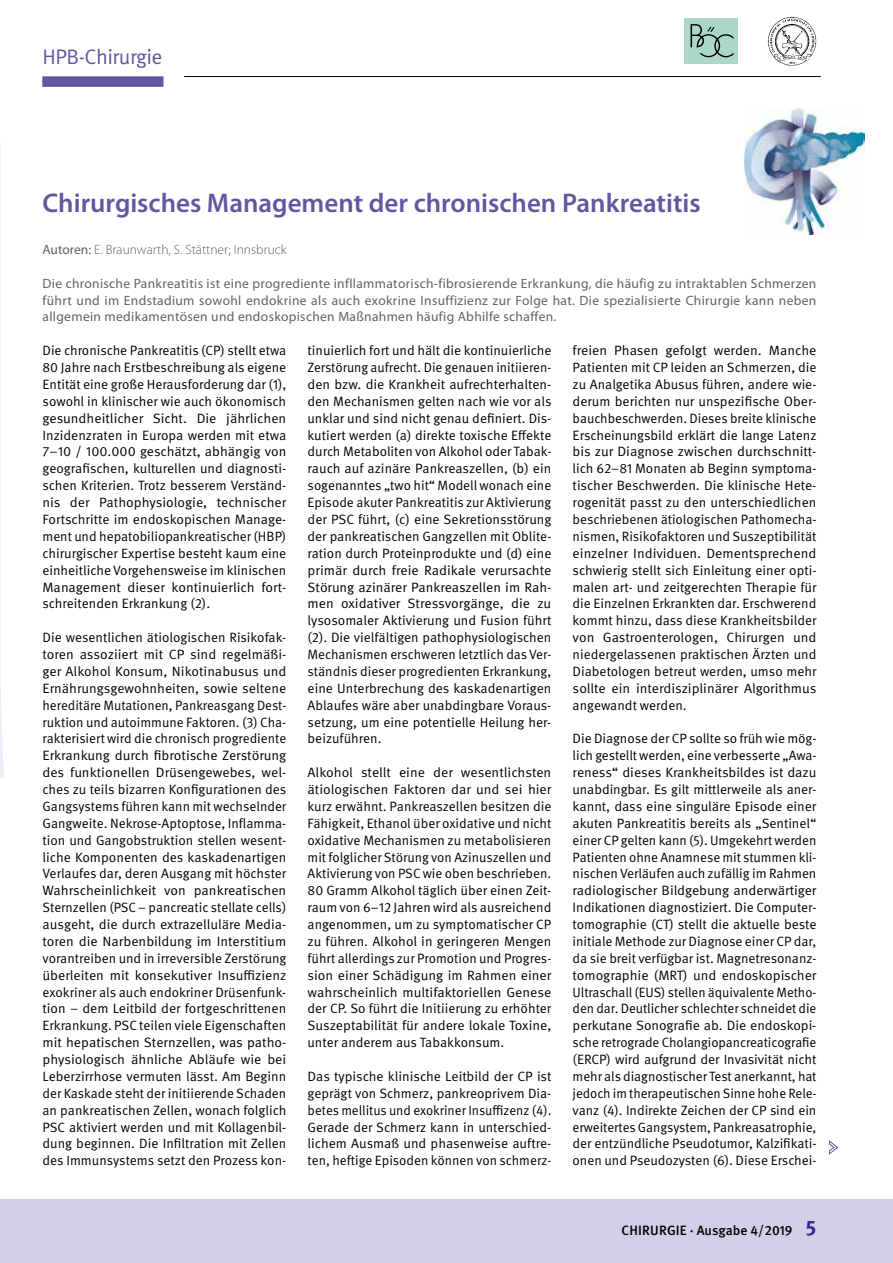
<style>
.page{position:relative;width:893px;height:1263px;background:#fff}
.page>*{position:absolute;margin:0;border:0;box-sizing:border-box;transform-origin:0 0}
.t1{font:600 27px "Myriad Pro";color:#6455a0}
.t2{font:21px "Meta OT";letter-spacing:-.025em;color:#6455a0}
.t3{font:13.5px/16.8px "Meta OT";color:#000;text-align:justify}
.t4{font:13.5px/16.8px "Myriad Pro";letter-spacing:.025em;color:#626261;text-align:justify}
.t5{font:300 13.5px "Myriad Pro";color:#626261}
.t6{font:500 13.5px "Meta OT";color:#000}
.s1{font-weight:400}
.s2{font-weight:700;font-size:21px;color:#372a86}
</style>
<div class="page">
<div style="left:0;top:1199px;width:893px;height:64px;background:#d4cfe9"></div>
<div style="left:684px;top:18px;width:54px;height:46px;background:#abd7c7"></div>
<svg style="left:691px;top:24px;width:43px;height:33px"></svg>
<img style="left:767px;top:16px;width:50px;height:50px">
<img style="left:744px;top:108px;width:121px;height:126px">
<svg style="left:829px;top:1140px;width:9px;height:15px"></svg>
<hr style="left:184px;top:76px;width:637px;height:1px;background:#000">
<div style="left:42px;top:76px;width:122px;height:11px;background:#6455a0"></div>
<h2 class="t2" style="left:43px;top:43px;width:122px">HPB-Chirurgie</h2>
<h1 class="t1" style="left:43px;top:185px;width:660px">Chirurgisches Management der chronischen Pankreatitis</h1>
<p class="t5" style="left:43px;top:241px;width:246px"><span class="s1">Autoren:</span> E. Braunwarth, S. Stättner; Innsbruck</p>
<p class="t4" style="left:43px;top:275px;width:775px">Die chronische Pankreatitis ist eine progrediente infllammatorisch-fibrosierende Erkrankung, die häufig zu intraktablen Schmerzen führt und im Endstadium sowohl endokrine als auch exokrine Insuffizienz zur Folge hat. Die spezialisierte Chirurgie kann neben allgemein medikamentösen und endoskopischen Maßnahmen häufig Abhilfe schaffen.</p>
<p class="t3" style="left:43px;top:342px;width:245px">Die chronische Pankreatitis (CP) stellt etwa 80 Jahre nach Erstbeschreibung als eigene Entität eine große Herausforderung dar (1), sowohl in klinischer wie auch ökonomisch gesundheitlicher Sicht. Die jährlichen Inzidenzraten in Europa werden mit etwa 7–10 / 100.000 geschätzt, abhängig von geografischen, kulturellen und diagnosti&shy;schen Kriterien. Trotz besserem Verständ&shy;nis der Pathophysiologie, technischer Fortschritte im endoskopischen Manage&shy;ment und hepatobiliopankreatischer (HBP) chirurgischer Expertise besteht kaum eine einheitliche Vorgehensweise im klinischen Management dieser kontinuierlich fort&shy;schreitenden Erkrankung (2).</p>
<p class="t3" style="left:43px;top:629px;width:245px">Die wesentlichen ätiologischen Risikofak&shy;toren assoziiert mit CP sind regelmäßi&shy;ger Alkohol Konsum, Nikotinabusus und Ernährungsgewohnheiten, sowie seltene hereditäre Mutationen, Pankreasgang Dest&shy;ruktion und autoimmune Faktoren. (3) Cha&shy;rakterisiert wird die chronisch progrediente Erkrankung durch fibrotische Zerstörung des funktionellen Drüsengewebes, wel&shy;ches zu teils bizarren Konfigurationen des Gangsystems führen kann mit wechselnder Gangweite. Nekrose-Aptoptose, Inflamma&shy;tion und Gangobstruktion stellen wesent&shy;liche Komponenten des kaskadenartigen Verlaufes dar, deren Ausgang mit höchster Wahrscheinlichkeit von pankreatischen Sternzellen (PSC – pancreatic stellate cells) ausgeht, die durch extrazelluläre Media&shy;toren die Narbenbildung im Interstitium vorantreiben und in irreversible Zerstörung überleiten mit konsekutiver Insuffizienz exokriner als auch endokriner Drüsenfunk&shy;tion – dem Leitbild der fortgeschrittenen Erkrankung. PSC teilen viele Eigenschaften mit hepatischen Sternzellen, was patho&shy;physiologisch ähnliche Abläufe wie bei Leberzirrhose vermuten lässt. Am Beginn der Kaskade steht der initiierende Schaden an pankreatischen Zellen, wonach folglich PSC aktiviert werden und mit Kollagenbil&shy;dung beginnen. Die Infiltration mit Zellen des Immunsystems setzt den Prozess kon-</p>
<p class="t3" style="left:308px;top:342px;width:245px">tinuierlich fort und hält die kontinuierliche Zerstörung aufrecht. Die genauen initiieren&shy;den bzw. die Krankheit aufrechterhalten&shy;den Mechanismen gelten nach wie vor als unklar und sind nicht genau definiert. Dis&shy;kutiert werden (a) direkte toxische Effekte durch Metaboliten von Alkohol oder Tabak&shy;rauch auf azinäre Pankreaszellen, (b) ein sogenanntes „two hit“ Modell wonach eine Episode akuter Pankreatitis zur Aktivierung der PSC führt, (c) eine Sekretionsstörung der pankreatischen Gangzellen mit Oblite&shy;ration durch Proteinprodukte und (d) eine primär durch freie Radikale verursachte Störung azinärer Pankreaszellen im Rah&shy;men oxidativer Stressvorgänge, die zu lysosomaler Aktivierung und Fusion führt (2). Die vielfältigen pathophysiologischen Mechanismen erschweren letztlich das Ver&shy;ständnis dieser progredienten Erkrankung, eine Unterbrechung des kaskadenartigen Ablaufes wäre aber unabdingbare Voraus&shy;setzung, um eine potentielle Heilung her&shy;beizuführen.</p>
<p class="t3" style="left:308px;top:764px;width:245px">Alkohol stellt eine der wesentlichsten ätiologischen Faktoren dar und sei hier kurz erwähnt. Pankreaszellen besitzen die Fähigkeit, Ethanol über oxidative und nicht oxidative Mechanismen zu metabolisieren mit folglicher Störung von Azinuszellen und Aktivierung von PSC wie oben beschrieben.<br>80 Gramm Alkohol täglich über einen Zeit&shy;raum von 6–12 Jahren wird als ausreichend angenommen, um zu symptomatischer CP zu führen. Alkohol in geringeren Mengen führt allerdings zur Promotion und Progres&shy;sion einer Schädigung im Rahmen einer wahrscheinlich multifaktoriellen Genese der CP. So führt die Initiierung zu erhöhter Suszeptabilität für andere lokale Toxine, unter anderem aus Tabakkonsum.</p>
<p class="t3" style="left:308px;top:1068px;width:245px">Das typische klinische Leitbild der CP ist geprägt von Schmerz, pankreoprivem Dia&shy;betes mellitus und exokriner Insuffizenz (4).<br>Gerade der Schmerz kann in unterschied&shy;lichem Ausmaß und phasenweise auftre&shy;ten, heftige Episoden können von schmerz-</p>
<p class="t3" style="left:573px;top:342px;width:245px">freien Phasen gefolgt werden. Manche Patienten mit CP leiden an Schmerzen, die zu Analgetika Abusus führen, andere wie&shy;derum berichten nur unspezifische Ober&shy;bauchbeschwerden. Dieses breite klinische Erscheinungsbild erklärt die lange Latenz bis zur Diagnose zwischen durchschnitt&shy;lich 62–81 Monaten ab Beginn symptoma&shy;tischer Beschwerden. Die klinische Hete&shy;rogenität passt zu den unterschiedlichen beschriebenen ätiologischen Pathomecha&shy;nismen, Risikofaktoren und Suszeptibilität einzelner Individuen. Dementsprechend schwierig stellt sich Einleitung einer opti&shy;malen art- und zeitgerechten Therapie für die Einzelnen Erkrankten dar. Erschwerend kommt hinzu, dass diese Krankheitsbilder von Gastroenterologen, Chirurgen und niedergelassenen praktischen Ärzten und Diabetologen betreut werden, umso mehr sollte ein interdisziplinärer Algorithmus angewandt werden.</p>
<p class="t3" style="left:573px;top:731px;width:245px">Die Diagnose der CP sollte so früh wie mög&shy;lich gestellt werden, eine verbesserte „Awa&shy;reness“ dieses Krankheitsbildes ist dazu unabdingbar. Es gilt mittlerweile als aner&shy;kannt, dass eine singuläre Episode einer akuten Pankreatitis bereits als „Sentinel“ einer CP gelten kann (5). Umgekehrt werden Patienten ohne Anamnese mit stummen kli&shy;nischen Verläufen auch zufällig im Rahmen radiologischer Bildgebung anderwärtiger Indikationen diagnostiziert. Die Computer&shy;tomographie (CT) stellt die aktuelle beste initiale Methode zur Diagnose einer CP dar, da sie breit verfügbar ist. Magnetresonanz&shy;tomographie (MRT) und endoskopischer Ultraschall (EUS) stellen äquivalente Metho&shy;den dar. Deutlicher schlechter schneidet die perkutane Sonografie ab. Die endoskopi&shy;sche retrograde Cholangiopancreaticografie (ERCP) wird aufgrund der Invasivität nicht mehr als diagnostischer Test anerkannt, hat jedoch im therapeutischen Sinne hohe Rele&shy;vanz (4). Indirekte Zeichen der CP sind ein erweitertes Gangsystem, Pankreasatrophie, der entzündliche Pseudotumor, Kalzifikati&shy;onen und Pseudozysten (6). Diese Erschei-</p>
<p class="t6" style="left:622px;top:1222px;width:196px">CHIRURGIE · Ausgabe 4/2019 <span class="s2">5</span></p>
</div>
